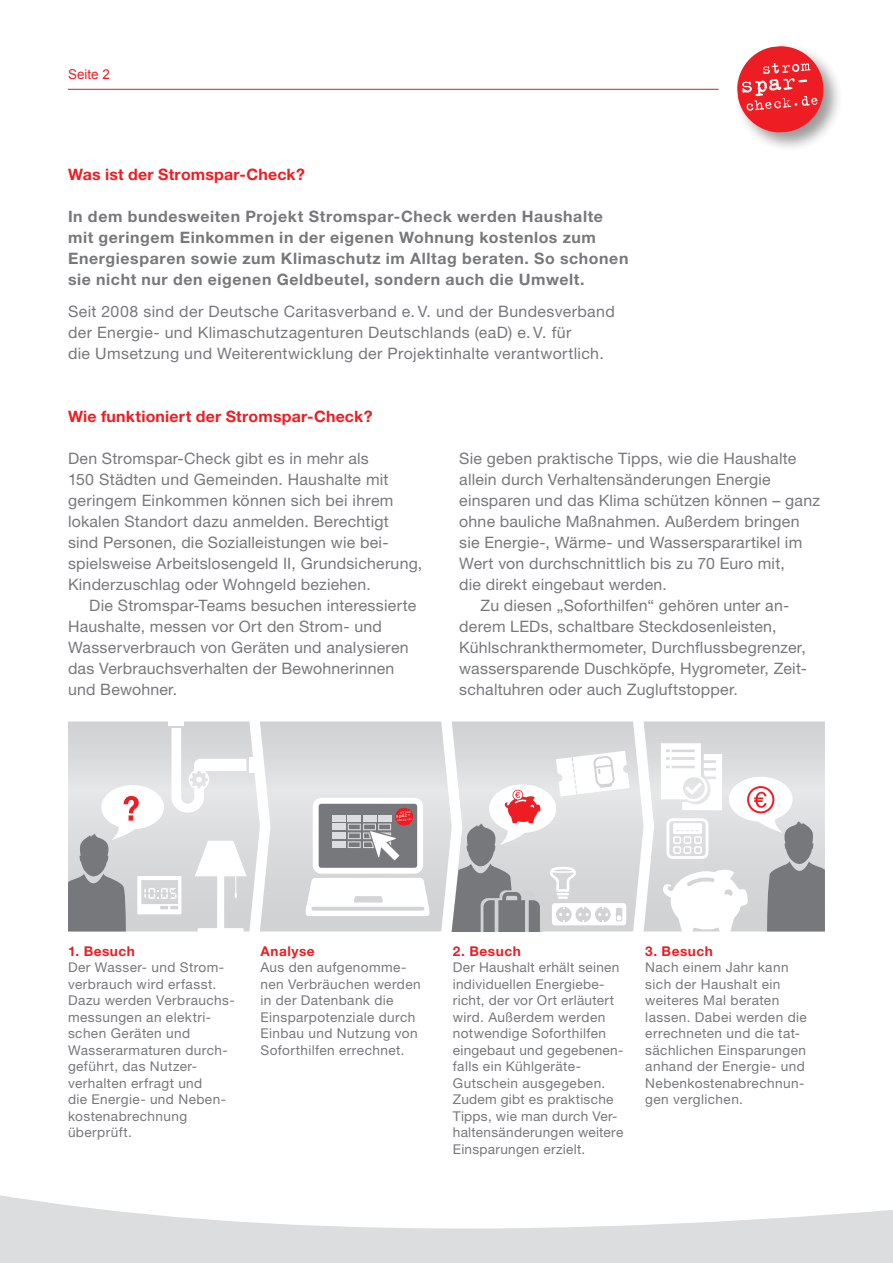
<style>
.page{position:relative;width:893px;height:1263px;background:#fff}
.page>*{position:absolute;margin:0;border:0;box-sizing:border-box;transform-origin:0 0}
.Copy_mE{font:15.75px/21px "Helvetica Neue LT";letter-spacing:.015em;color:#76787b}
.Copy{font:700 15.75px/21px "Helvetica Neue LT";letter-spacing:.04em;color:#76787b}
.Copy-2{font:15.75px/21px "Helvetica Neue LT";letter-spacing:.025em;color:#76787b}
.Head{font:700 15.75px "Helvetica Neue LT";letter-spacing:.015em;color:#ee1d23}
.Copy-3{font:13.5px/16.5px "Helvetica Neue LT";letter-spacing:.03em;color:#76787b}
.Copy-4{font:700 13.5px "Helvetica Neue LT";letter-spacing:.04em;color:#ee1d23}
.t1{font:13.5px "Arial";color:#ee1d23}
</style>
<div class="page">
<svg style="left:0;top:1195px;width:893px;height:68px;fill:#dcdddf"></svg>
<div style="left:734px;top:43px;width:109px;height:109px;background:#231f20;opacity:.45"></div>
<svg style="left:735px;top:44px;width:90px;height:90px"></svg>
<hr style="left:68px;top:89px;width:651px;height:1px;background:#ee1d23">
<svg style="left:68px;top:721px;width:757px;height:210px"></svg>
<div style="left:169px;top:721px;width:15px;height:5px;background:#fff"></div>
<div style="left:249px;top:757px;width:8px;height:16px;background:#fff"></div>
<svg style="left:306px;top:798px;width:123px;height:118px"></svg>
<svg style="left:68px;top:728px;width:179px;height:204px"></svg>
<svg style="left:661px;top:743px;width:164px;height:189px"></svg>
<svg style="left:452px;top:751px;width:178px;height:181px"></svg>
<p class="t1" style="left:68px;top:65px;width:44px">Seite 2</p>
<p class="Head" style="left:68px;top:165px;width:238px">Was ist der Stromspar-Check?</p>
<p class="Copy" style="left:68px;top:206px;width:562px">In dem bundesweiten Projekt Stromspar-Check werden Haushalte mit geringem Einkommen in der eigenen Wohnung kostenlos zum Energiesparen sowie zum Klimaschutz im Alltag beraten. So schonen sie nicht nur den eigenen Geldbeutel, sondern auch die Umwelt.</p>
<p class="Copy-2" style="left:68px;top:300px;width:548px">Seit 2008 sind der Deutsche Caritasverband e. V. und der Bundesverband der Energie- und Klimaschutzagenturen Deutschlands (eaD) e. V. für<br>die Umsetzung und Weiterentwicklung der Projektinhalte verantwortlich.</p>
<p class="Head" style="left:68px;top:406px;width:306px">Wie funktioniert der Stromspar-Check?</p>
<p class="Copy_mE" style="left:68px;top:447px;width:356px">Den Stromspar-Check gibt es in mehr als<br>150 Städten und Gemeinden. Haushalte mit geringem Einkommen können sich bei ihrem lokalen Standort dazu anmelden. Berechtigt sind Personen, die Sozialleistungen wie bei&shy;spielsweise Arbeitslosengeld II, Grundsicherung, Kinderzuschlag oder Wohngeld beziehen.</p>
<p class="Copy_mE" style="left:68px;top:594px;width:350px;text-indent:21px">Die Stromspar-Teams besuchen interessierte Haushalte, messen vor Ort den Strom- und Wasserverbrauch von Geräten und analysieren das Verbrauchsverhalten der Bewohnerinnen und Bewohner.</p>
<p class="Copy_mE" style="left:459px;top:447px;width:339px">Sie geben praktische Tipps, wie die Haushalte</p>
<p class="Copy_mE" style="left:459px;top:468px;width:362px">allein durch Verhaltensänderungen Energie einsparen und das Klima schützen können – ganz ohne bauliche Maßnahmen. Außerdem bringen sie Energie-, Wärme- und Wassersparartikel im Wert von durchschnittlich bis zu 70 Euro mit,<br>die direkt eingebaut werden.</p>
<p class="Copy_mE" style="left:459px;top:594px;width:349px;text-indent:21px">Zu diesen „Soforthilfen“ gehören unter an&shy;derem LEDs, schaltbare Steckdosenleisten, Kühlschrankthermometer, Durchflussbegrenzer, wassersparende Duschköpfe, Hygrometer, Zeit&shy;schaltuhren oder auch Zugluftstopper.</p>
<p class="Copy-4" style="left:68px;top:942px;width:69px">1. Besuch</p>
<p class="Copy-3" style="left:68px;top:959px;width:168px">Der Wasser- und Strom&shy;verbrauch wird erfasst.<br>Dazu werden Verbrauchs&shy;messungen an elektri&shy;schen Geräten und<br>Wasserarmaturen durch&shy;geführt, das Nutzer&shy;verhalten erfragt und<br>die Energie- und Neben&shy;kostenabrechnung überprüft.</p>
<p class="Copy-4" style="left:260px;top:942px;width:56px">Analyse</p>
<p class="Copy-3" style="left:260px;top:959px;width:162px">Aus den aufgenomme&shy;nen Verbräuchen werden in der Datenbank die<br>Einsparpotenziale durch<br>Einbau und Nutzung von<br>Soforthilfen errechnet.</p>
<p class="Copy-4" style="left:453px;top:942px;width:69px">2. Besuch</p>
<p class="Copy-3" style="left:453px;top:959px;width:172px">Der Haushalt erhält seinen individuellen Energiebe&shy;richt, der vor Ort erläutert wird. Außerdem werden notwendige Soforthilfen eingebaut und gegebenen&shy;falls ein Kühlgeräte-<br>Gutschein ausgegeben.<br>Zudem gibt es praktische<br>Tipps, wie man durch Ver&shy;haltensänderungen weitere<br>Einsparungen erzielt.</p>
<p class="Copy-4" style="left:645px;top:942px;width:69px">3. Besuch</p>
<p class="Copy-3" style="left:645px;top:959px;width:163px">Nach einem Jahr kann sich der Haushalt ein weiteres Mal beraten lassen. Dabei werden die errechneten und die tat&shy;sächlichen Einsparungen anhand der Energie- und<br>Nebenkostenabrechnun&shy;gen verglichen.</p>
</div>
